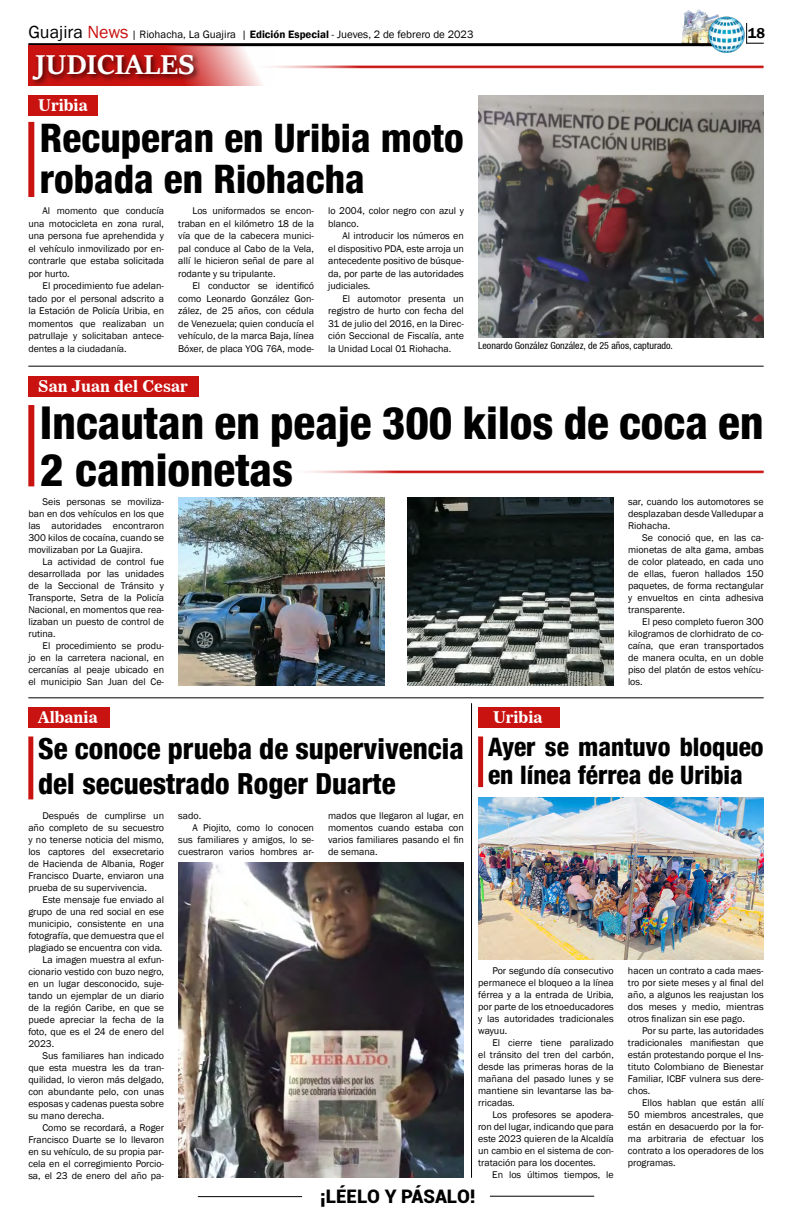
<style>
.page{position:relative;width:792px;height:1224px;background:#fff}
.page>*{position:absolute;margin:0;border:0;box-sizing:border-box;transform-origin:0 0}
.t1{font:800 condensed 45.3px/46.6px "Helvetica 87";color:#000}
.t2{font:800 condensed 39.3px/40.5px "Helvetica 87";color:#000}
.t3{font:700 30px "Sitka Heading";color:#fff}
.t4{font:800 condensed 29px/35px "Helvetica 87";color:#000}
.t5{font:800 condensed 25.5px/27.8px "Helvetica 87";color:#000}
.t6{font:900 18.7px "Roboto";color:#000}
.t7{font:16px "News 706 BT Bold C";color:#fff}
.t8{font:600 14.7px "Franklin Gothic";color:#000}
.t9{font:11px "Franklin Gothic";color:#000}
.t10{font:10px/12px "Franklin Gothic";color:#000;text-align:justify}
.t11{font:condensed 10px "Helvetica 57";color:#000}
.s1{font-size:18px}
.s2{font-size:18px;color:#c91311}
.s3{font-weight:600}
</style>
<div class="page">
<hr style="left:198px;top:1196px;width:104px;height:1px;background:#000">
<hr style="left:490px;top:1196px;width:104px;height:1px;background:#000">
<img style="left:678px;top:10px;width:41px;height:37px">
<hr style="left:28px;top:43px;width:688px;height:3px;background:#000">
<img style="left:708px;top:15px;width:37px;height:38px">
<svg style="left:746px;top:23px;width:18px;height:21px"></svg>
<svg style="left:28px;top:45px;width:245px;height:41px"></svg>
<div style="left:29px;top:52px;width:172px;height:35px;background:#000;opacity:.75"></div>
<hr style="left:246px;top:66px;width:518px;height:3px;background:#c91311">
<div style="left:28px;top:122px;width:6px;height:75px;background:#c91311"></div>
<div style="left:28px;top:405px;width:6px;height:81px;background:#c91311"></div>
<hr style="left:283px;top:471px;width:481px;height:3px;background:#c91311">
<div style="left:28px;top:736px;width:5px;height:63px;background:#c91311"></div>
<div style="left:478px;top:736px;width:5px;height:51px;background:#c91311"></div>
<hr style="left:28px;top:366px;width:736px;height:1px;background:#000">
<hr style="left:28px;top:697px;width:736px;height:1px;background:#000">
<hr style="left:471px;top:703px;width:1px;height:475px;background:#000">
<img style="left:478px;top:95px;width:286px;height:242px">
<div style="left:28px;top:95px;width:70px;height:21px;background:#c91311"></div>
<div style="left:28px;top:376px;width:171px;height:21px;background:#c91311"></div>
<div style="left:28px;top:707px;width:82px;height:21px;background:#c91311"></div>
<div style="left:478px;top:707px;width:82px;height:21px;background:#c91311"></div>
<img style="left:178px;top:498px;width:207px;height:187px">
<img style="left:407px;top:498px;width:207px;height:187px">
<img style="left:178px;top:862px;width:286px;height:316px">
<img style="left:478px;top:797px;width:286px;height:163px">
<p class="t9" style="left:28px;top:28px;width:447px"><span class="s1">Guajira</span> <span class="s2">News</span> | Riohacha, La Guajira | <span class="s3">Edición Especial</span> - Jueves, 2 de febrero de 2023</p>
<h3 class="t8" style="left:748px;top:24px;width:19px">18</h3>
<h3 class="t3" style="left:35px;top:42px;width:161px">JUDICIALES</h3>
<h3 class="t7" style="left:38px;top:96px;width:51px">Uribia</h3>
<h2 class="t2" style="left:40px;top:117px;width:425px">Recuperan en Uribia moto robada en Riohacha</h2>
<p class="t10" style="left:28px;top:205px;width:137px;line-height:12.5px;text-indent:14px">Al momento que conducía una motocicleta en zona rural, una persona fue aprehendida y el vehículo inmovilizado por en&shy;contrarle que estaba solicitada por hurto.</p>
<p class="t10" style="left:28px;top:280px;width:137px;line-height:12.5px;text-indent:14px">El procedimiento fue adelan&shy;tado por el personal adscrito a la Estación de Policía Uribia, en momentos que realizaban un patrullaje y solicitaban antece&shy;dentes a la ciudadanía.</p>
<p class="t10" style="left:178px;top:205px;width:137px;line-height:12.5px;text-indent:14px">Los uniformados se encon&shy;traban en el kilómetro 18 de la vía que de la cabecera munici&shy;pal conduce al Cabo de la Vela, allí le hicieron señal de pare al rodante y su tripulante.</p>
<p class="t10" style="left:178px;top:280px;width:137px;line-height:12.5px;text-indent:14px">El conductor se identificó como Leonardo González Gon&shy;zález, de 25 años, con cédula de Venezuela; quien conducía el vehículo, de la marca Baja, línea Bóxer, de placa YOG 76A, mode-</p>
<h3 class="t7" style="left:38px;top:377px;width:151px">San Juan del Cesar</h3>
<p class="t10" style="left:328px;top:205px;width:137px;line-height:12.5px">lo 2004, color negro con azul y blanco.</p>
<p class="t10" style="left:328px;top:230px;width:137px;line-height:12.5px;text-indent:14px">Al introducir los números en el dispositivo PDA, este arroja un antecedente positivo de búsque&shy;da, por parte de las autoridades judiciales.</p>
<p class="t10" style="left:328px;top:292px;width:137px;line-height:12.5px;text-indent:14px">El automotor presenta un registro de hurto con fecha del 31 de julio del 2016, en la Direc&shy;ción Seccional de Fiscalía, ante la Unidad Local 01 Riohacha.</p>
<p class="t11" style="left:478px;top:340px;width:196px">Leonardo González González, de 25 años, capturado.</p>
<h1 class="t1" style="left:40px;top:399px;width:725px">Incautan en peaje 300 kilos de coca en<br>2 camionetas</h1>
<p class="t10" style="left:28px;top:495px;width:137px;text-indent:14px">Seis personas se moviliza&shy;ban en dos vehículos en los que las autoridades encontraron 300 kilos de cocaína, cuando se movilizaban por La Guajira.</p>
<p class="t10" style="left:28px;top:555px;width:137px;text-indent:14px">La actividad de control fue desarrollada por las unidades de la Seccional de Tránsito y Transporte, Setra de la Policía Nacional, en momentos que rea&shy;lizaban un puesto de control de rutina.</p>
<p class="t10" style="left:28px;top:639px;width:137px;text-indent:14px">El procedimiento se produ&shy;jo en la carretera nacional, en cercanías al peaje ubicado en el municipio San Juan del Ce-</p>
<h3 class="t7" style="left:38px;top:708px;width:61px">Albania</h3>
<h3 class="t7" style="left:493px;top:708px;width:51px">Uribia</h3>
<p class="t10" style="left:628px;top:495px;width:137px">sar, cuando los automotores se desplazaban desde Valledupar a Riohacha.</p>
<p class="t10" style="left:628px;top:531px;width:137px;text-indent:14px">Se conoció que, en las ca&shy;mionetas de alta gama, ambas de color plateado, en cada uno de ellas, fueron hallados 150 paquetes, de forma rectangular y envueltos en cinta adhesiva transparente.</p>
<p class="t10" style="left:628px;top:615px;width:137px;text-indent:14px">El peso completo fueron 300 kilogramos de clorhidrato de co&shy;caína, que eran transportados de manera oculta, en un doble piso del platón de estos vehícu&shy;los.</p>
<h3 class="t4" style="left:38px;top:730px;width:427px">Se conoce prueba de supervivencia del secuestrado Roger Duarte</h3>
<h3 class="t5" style="left:488px;top:733px;width:277px">Ayer se mantuvo bloqueo en línea férrea de Uribia</h3>
<p class="t10" style="left:28px;top:810px;width:137px;text-indent:14px">Después de cumplirse un año completo de su secuestro y no tenerse noticia del mismo, los captores del exsecretario de Hacienda de Albania, Roger Francisco Duarte, enviaron una prueba de su supervivencia.</p>
<p class="t10" style="left:43px;top:894px;width:123px">Este mensaje fue enviado al</p>
<p class="t10" style="left:28px;top:906px;width:137px">grupo de una red social en ese</p>
<p class="t10" style="left:28px;top:918px;width:137px">municipio, consistente en una</p>
<p class="t10" style="left:28px;top:930px;width:137px">fotografía, que demuestra que el</p>
<p class="t10" style="left:28px;top:942px;width:136px">plagiado se encuentra con vida.</p>
<p class="t10" style="left:43px;top:954px;width:123px">La imagen muestra al exfun-</p>
<p class="t10" style="left:28px;top:966px;width:137px">cionario vestido con buzo negro,</p>
<p class="t10" style="left:28px;top:978px;width:137px">en un lugar desconocido, suje-</p>
<p class="t10" style="left:28px;top:990px;width:137px">tando un ejemplar de un diario</p>
<p class="t10" style="left:28px;top:1002px;width:137px">de la región Caribe, en que se</p>
<p class="t10" style="left:28px;top:1014px;width:137px">puede apreciar la fecha de la</p>
<p class="t10" style="left:28px;top:1026px;width:137px">foto, que es el 24 de enero del</p>
<p class="t10" style="left:28px;top:1038px;width:27px">2023.</p>
<p class="t10" style="left:43px;top:1050px;width:123px">Sus familiares han indicado</p>
<p class="t10" style="left:28px;top:1062px;width:137px">que esta muestra les da tran-</p>
<p class="t10" style="left:28px;top:1074px;width:137px">quilidad, lo vieron más delgado,</p>
<p class="t10" style="left:28px;top:1086px;width:137px">con abundante pelo, con unas</p>
<p class="t10" style="left:28px;top:1098px;width:137px">esposas y cadenas puesta sobre</p>
<p class="t10" style="left:28px;top:1110px;width:78px">su mano derecha.</p>
<p class="t10" style="left:43px;top:1122px;width:123px">Como se recordará, a Roger</p>
<p class="t10" style="left:28px;top:1134px;width:137px">Francisco Duarte se lo llevaron</p>
<p class="t10" style="left:28px;top:1146px;width:137px">en su vehículo, de su propia par-</p>
<p class="t10" style="left:28px;top:1158px;width:137px">cela en el corregimiento Porcio-</p>
<p class="t10" style="left:28px;top:1170px;width:137px">sa, el 23 de enero del año pa-</p>
<p class="t10" style="left:178px;top:810px;width:25px">sado.</p>
<p class="t10" style="left:192px;top:822px;width:123px">A Piojito, como lo conocen</p>
<p class="t10" style="left:178px;top:834px;width:137px">sus familiares y amigos, lo se-</p>
<p class="t10" style="left:178px;top:846px;width:137px">cuestraron varios hombres ar-</p>
<p class="t10" style="left:328px;top:810px;width:137px">mados que llegaron al lugar, en momentos cuando estaba con varios familiares pasando el fin de semana.</p>
<p class="t10" style="left:478px;top:964px;width:137px;text-indent:14px">Por segundo día consecutivo permanece el bloqueo a la línea férrea y a la entrada de Uribia, por parte de los etnoeducadores y las autoridades tradicionales wayuu.</p>
<p class="t10" style="left:478px;top:1036px;width:137px;text-indent:14px">El cierre tiene paralizado el tránsito del tren del carbón, desde las primeras horas de la mañana del pasado lunes y se mantiene sin levantarse las ba&shy;rricadas.</p>
<p class="t10" style="left:478px;top:1108px;width:137px;text-indent:14px">Los profesores se apodera&shy;ron del lugar, indicando que para este 2023 quieren de la Alcaldía un cambio en el sistema de con&shy;tratación para los docentes.</p>
<p class="t10" style="left:492px;top:1168px;width:123px">En los últimos tiempos, le</p>
<h3 class="t6" style="left:320px;top:1183px;width:157px">¡LÉELO Y PÁSALO!</h3>
<p class="t10" style="left:628px;top:964px;width:137px">hacen un contrato a cada maes&shy;tro por siete meses y al final del año, a algunos les reajustan los dos meses y medio, mientras otros finalizan sin ese pago.</p>
<p class="t10" style="left:628px;top:1024px;width:137px;text-indent:14px">Por su parte, las autoridades tradicionales manifiestan que están protestando porque el Ins&shy;tituto Colombiano de Bienestar Familiar, ICBF vulnera sus dere&shy;chos.</p>
<p class="t10" style="left:628px;top:1096px;width:137px;text-indent:14px">Ellos hablan que están allí 50 miembros ancestrales, que están en desacuerdo por la for&shy;ma arbitraria de efectuar los contrato a los operadores de los programas.</p>
</div>
